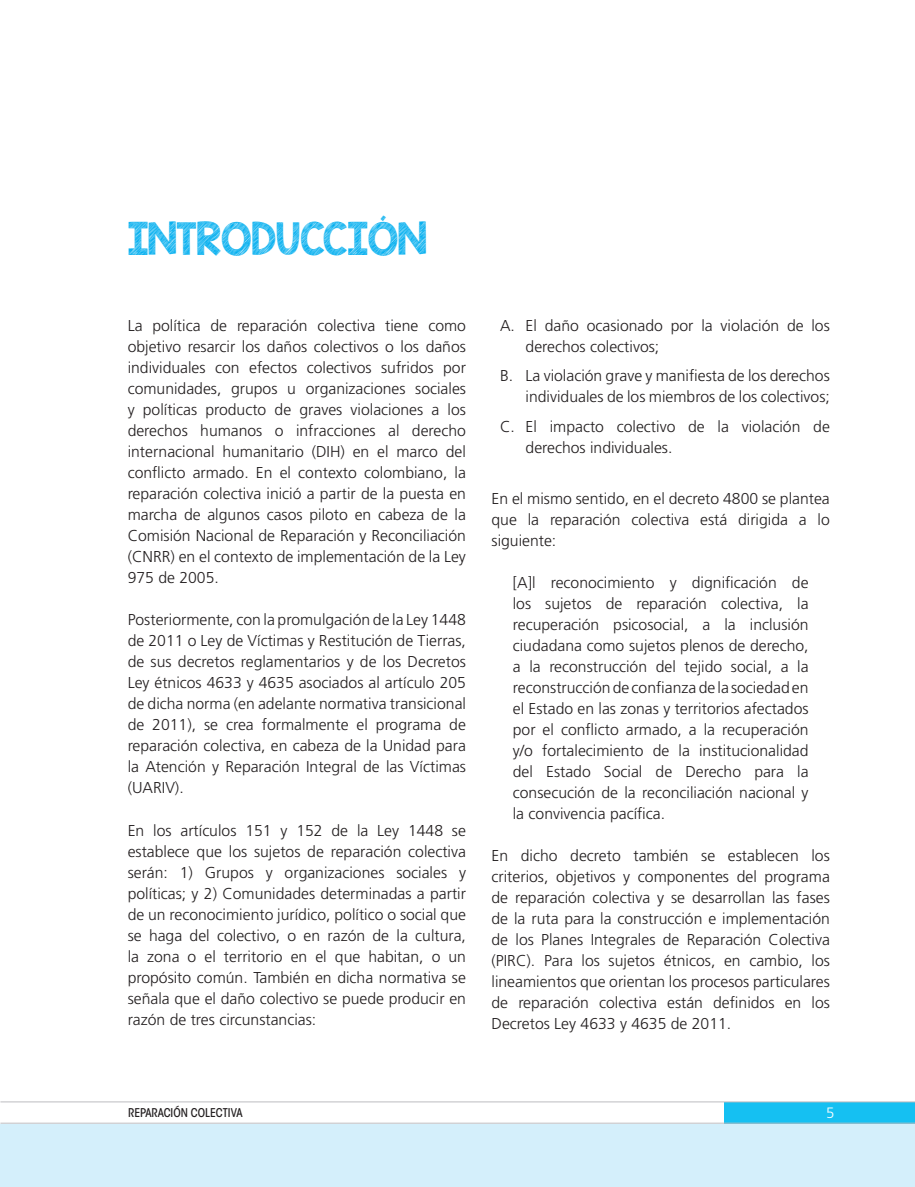
<style>
.page{position:relative;width:915px;height:1187px;background:#fff}
.page>*{position:absolute;margin:0;border:0;box-sizing:border-box;transform-origin:0 0}
.titulo0_izquierda{font:36px "KG Blank Space Sketch";color:#00aeef}
.normal_tabulado{font:300 15.75px/21px "Frutiger LT Std";color:#231f20;text-align:justify}
.numeracion_letras{font:300 15.75px/21px "Frutiger LT Std";color:#231f20}
.paginacion{font:300 15px "Frutiger LT Std";color:#fff}
.titulo_paginacion{font:500 condensed 12px "ITC Avant Garde Std";color:#231f20}
</style>
<div class="page">
<div style="left:0;top:1101px;width:914px;height:85px;background:#d4effb"></div>
<div style="left:723px;top:1101px;width:191px;height:22px;background:#15c0f2"></div>
<div style="left:0;top:1101px;width:723px;height:22px;background:#fff"></div>
<hr style="left:0;top:1101px;width:914px;height:1px;background:#bcbdc0">
<hr style="left:0;top:1122px;width:914px;height:1px;background:#bcbdc0">
<p class="titulo0_izquierda" style="left:128px;top:213px;width:300px">INTRODUCCIÓN</p>
<p class="normal_tabulado" style="left:128px;top:315px;width:340px">La política de reparación colectiva tiene como objetivo resarcir los daños colectivos o los daños individuales con efectos colectivos sufridos por comunidades, grupos u organizaciones sociales y políticas producto de graves violaciones a los derechos humanos o infracciones al derecho internacional humanitario (DIH) en el marco del conflicto armado. En el contexto colombiano, la reparación colectiva inició a partir de la puesta en marcha de algunos casos piloto en cabeza de la Comisión Nacional de Reparación y Reconciliación (CNRR) en el contexto de implementación de la Ley 975 de 2005.</p>
<p class="normal_tabulado" style="left:128px;top:609px;width:340px">Posteriormente, con la promulgación de la Ley 1448 de 2011 o Ley de Víctimas y Restitución de Tierras, de sus decretos reglamentarios y de los Decretos Ley étnicos 4633 y 4635 asociados al artículo 205 de dicha norma (en adelante normativa transicional de 2011), se crea formalmente el programa de reparación colectiva, en cabeza de la Unidad para la Atención y Reparación Integral de las Víctimas (UARIV).</p>
<p class="normal_tabulado" style="left:128px;top:820px;width:340px">En los artículos 151 y 152 de la Ley 1448 se establece que los sujetos de reparación colectiva serán: 1) Grupos y organizaciones sociales y políticas; y 2) Comunidades determinadas a partir de un reconocimiento jurídico, político o social que se haga del colectivo, o en razón de la cultura, la zona o el territorio en el que habitan, o un propósito común. También en dicha normativa se señala que el daño colectivo se puede producir en razón de tres circunstancias:</p>
<p class="numeracion_letras" style="left:525px;top:315px;width:306px;text-indent:-26px">A. El daño ocasionado por la violación de los derechos colectivos;</p>
<p class="numeracion_letras" style="left:500px;top:366px;width:331px;text-align:right">B. La violación grave y manifiesta de los derechos individuales de los miembros de los colectivos;</p>
<p class="numeracion_letras" style="left:525px;top:416px;width:306px;text-indent:-26px">C. El impacto colectivo de la violación de derechos individuales.</p>
<p class="normal_tabulado" style="left:491px;top:488px;width:340px">En el mismo sentido, en el decreto 4800 se plantea que la reparación colectiva está dirigida a lo siguiente:</p>
<p class="normal_tabulado" style="left:512px;top:572px;width:297px">[A]l reconocimiento y dignificación de los sujetos de reparación colectiva, la recuperación psicosocial, a la inclusión ciudadana como sujetos plenos de derecho, a la reconstrucción del tejido social, a la reconstrucción de confianza de la sociedad en el Estado en las zonas y territorios afectados por el conflicto armado, a la recuperación y/o fortalecimiento de la institucionalidad del Estado Social de Derecho para la consecución de la reconciliación nacional y la convivencia pacífica.</p>
<p class="normal_tabulado" style="left:491px;top:845px;width:340px">En dicho decreto también se establecen los criterios, objetivos y componentes del programa de reparación colectiva y se desarrollan las fases de la ruta para la construcción e implementación de los Planes Integrales de Reparación Colectiva (PIRC). Para los sujetos étnicos, en cambio, los lineamientos que orientan los procesos particulares de reparación colectiva están definidos en los Decretos Ley 4633 y 4635 de 2011.</p>
<p class="titulo_paginacion" style="left:128px;top:1105px;width:116px">REPARACIÓN COLECTIVA</p>
<p class="paginacion" style="left:825px;top:1104px;width:10px">5</p>
</div>
